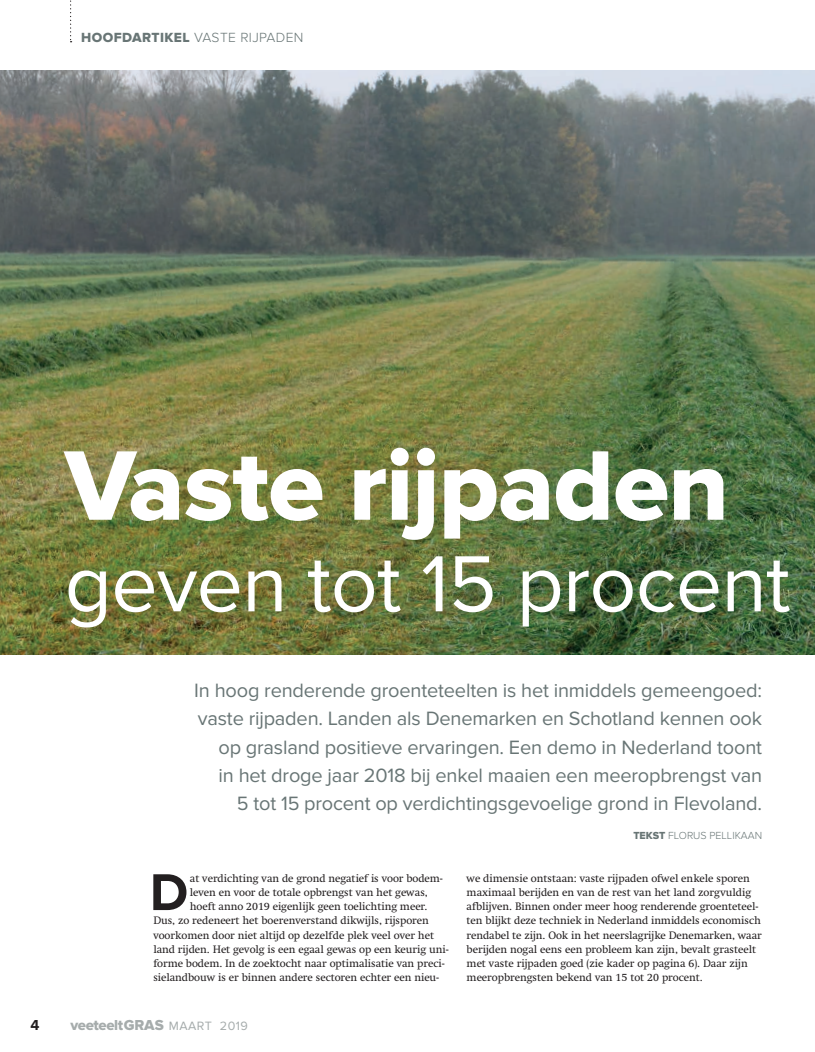
<style>
.page{position:relative;width:815px;height:1052px;background:#fff}
.page>*{position:absolute;margin:0;border:0;box-sizing:border-box;transform-origin:0 0}
.t1{font:102.5px "Proxima Nova Extrabld";letter-spacing:-.01em;color:#fff}
.t2{font:82.5px "Proxima Nova";letter-spacing:-.01em;color:#fff}
.t3{font:700 53.62px "Proxima Nova";color:#231f20}
.t4{font:20px/28.5px "Proxima Nova";letter-spacing:-.01em;color:#687575;text-align:right}
.t5{font:15px "Proxima Nova Extrabld";letter-spacing:-.02em;color:#a6acac}
.t6{font:700 15px "Proxima Nova";color:#231f20}
.t7{font:300 13.75px "Proxima Nova";letter-spacing:.03em;color:#687575}
.t8{font:11px/14.2px "Swift LT Pro";letter-spacing:-.005em;color:#231f20}
.t9{font:300 10.62px "Proxima Nova";color:#687575}
.s1{font-family:"Proxima Nova Extrabld";font-weight:400}
.s2{font-family:"Proxima Nova";font-size:12.5px}
</style>
<div class="page">
<img style="left:0;top:71px;width:814px;height:583px">
<svg style="left:70px;top:0;width:2px;height:42px"></svg>
<p class="t7" style="left:81px;top:30px;width:224px"><span class="s1">HOOFDARTIKEL</span> VASTE RIJPADEN</p>
<h1 class="t1" style="left:65px;top:426px;width:665px">Vaste rijpaden</h1>
<h2 class="t2" style="left:65px;top:536px;width:727px">geven tot 15 procent</h2>
<p class="t4" style="left:194px;top:676px;width:569px">In hoog renderende groenteteelten is het inmiddels gemeengoed: vaste rijpaden. Landen als Denemarken en Schotland kennen ook op grasland positieve ervaringen. Een demo in Nederland toont<br>in het droge jaar 2018 bij enkel maaien een meeropbrengst van<br>5 tot 15 procent op verdichtingsgevoelige grond in Flevoland.</p>
<p class="t9" style="left:633px;top:829px;width:130px"><span class="s1">TEKST</span> FLORUS PELLIKAAN</p>
<h3 class="t3" style="left:150px;top:861px;width:40px">D</h3>
<p class="t8" style="left:190px;top:871px;width:254px">at verdichting van de grond negatief is voor bodem-</p>
<p class="t8" style="left:190px;top:885px;width:239px">leven en voor de totale opbrengst van het gewas,</p>
<p class="t8" style="left:190px;top:899px;width:239px">hoeft anno 2019 eigenlĳk geen toelichting meer.</p>
<p class="t8" style="left:153px;top:913px;width:277px">Dus, zo redeneert het boerenverstand dikwĳls, rĳsporen</p>
<p class="t8" style="left:153px;top:927px;width:282px">voorkomen door niet altĳd op dezelfde plek veel over het</p>
<p class="t8" style="left:153px;top:942px;width:297px">land rĳden. Het gevolg is een egaal gewas op een keurig uni-</p>
<p class="t8" style="left:153px;top:956px;width:293px">forme bodem. In de zoektocht naar optimalisatie van preci-</p>
<p class="t8" style="left:153px;top:970px;width:287px">sielandbouw is er binnen andere sectoren echter een nieu-</p>
<h3 class="t6" style="left:31px;top:1016px;width:10px">4</h3>
<h3 class="t5" style="left:71px;top:1016px;width:179px">veeteeltGRAS <span class="s2">MAART 2019</span></h3>
<p class="t8" style="left:466px;top:871px;width:297px">we dimensie ontstaan: vaste rĳpaden ofwel enkele sporen maximaal berĳden en van de rest van het land zorgvuldig afblĳven. Binnen onder meer hoog renderende groenteteel&shy;ten blĳkt deze techniek in Nederland inmiddels economisch rendabel te zĳn. Ook in het neerslagrĳke Denemarken, waar berĳden nogal eens een probleem kan zĳn, bevalt grasteelt met vaste rĳpaden goed (zie kader op pagina 6). Daar zĳn meeropbrengsten bekend van 15 tot 20 procent.</p>
</div>
